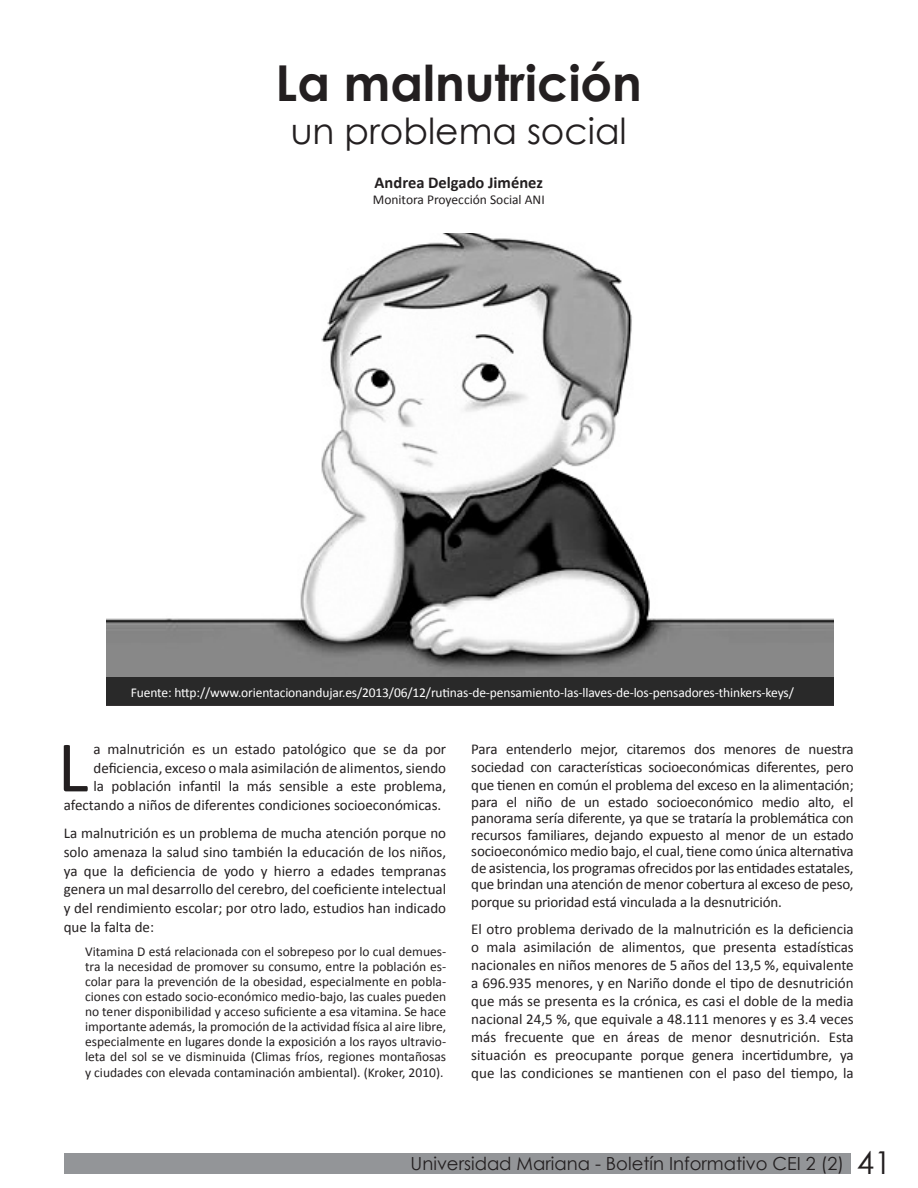
<style>
.page{position:relative;width:918px;height:1188px;background:#fff}
.page>*{position:absolute;margin:0;border:0;box-sizing:border-box;transform-origin:0 0}
.Cuerpo_texto_Boletín{font:73.2px "Calibri";color:#231f20}
.Título_Boletin{font:700 49.5px "Century Gothic";color:#231f20}
.Título_Boletin-2{font:36px "Century Gothic";color:#231f20}
.t1{font:18px "Century Gothic";color:#231f20}
.Atores_Boletin{font:700 16.5px "Calibri";color:#231f20}
.Cuerpo_texto_Boletín-2{font:15px/18px "Calibri";color:#231f20;text-align:justify}
.Cita_textual_Boletin{font:13.5px/15.1px "Calibri";color:#231f20;text-align:justify}
.t2{font:13.5px "Calibri";letter-spacing:-.01em;color:#fff}
.Descripción_autores{font:13.5px "Calibri";color:#231f20}
.s1{font-size:31.5px}
</style>
<div class="page">
<div style="left:64px;top:1153px;width:787px;height:21px;background:#939598"></div>
<img style="left:106px;top:234px;width:727px;height:443px">
<div style="left:106px;top:677px;width:727px;height:29px;background:#292929"></div>
<p class="Título_Boletin" style="left:276px;top:45px;width:368px">La malnutrición</p>
<p class="Título_Boletin-2" style="left:291px;top:106px;width:338px">un problema social</p>
<p class="Atores_Boletin" style="left:375px;top:172px;width:170px">Andrea Delgado Jiménez</p>
<p class="Descripción_autores" style="left:373px;top:191px;width:173px">Monitora Proyección Social ANI</p>
<p class="t2" style="left:131px;top:684px;width:665px">Fuente: http://www.orientacionandujar.es/2013/06/12/rutinas-de-pensamiento-las-llaves-de-los-pensadores-thinkers-keys/</p>
<p class="Cuerpo_texto_Boletín" style="left:58px;top:721px;width:32px">L</p>
<p class="Cuerpo_texto_Boletín-2" style="left:94px;top:741px;width:354px">a malnutrición es un estado patológico que se da por</p>
<p class="Cuerpo_texto_Boletín-2" style="left:94px;top:759px;width:354px">deficiencia, exceso o mala asimilación de alimentos, siendo</p>
<p class="Cuerpo_texto_Boletín-2" style="left:94px;top:777px;width:354px">la población infantil la más sensible a este problema,</p>
<p class="Cuerpo_texto_Boletín-2" style="left:64px;top:796px;width:379px">afectando a niños de diferentes condiciones socioeconómicas.</p>
<p class="Cuerpo_texto_Boletín-2" style="left:64px;top:823px;width:384px;line-height:18.9px">La malnutrición es un problema de mucha atención porque no solo amenaza la salud sino también la educación de los niños, ya que la deficiencia de yodo y hierro a edades tempranas genera un mal desarrollo del cerebro, del coeficiente intelectual y del rendimiento escolar; por otro lado, estudios han indicado que la falta de:</p>
<p class="Cita_textual_Boletin" style="left:85px;top:944px;width:363px">Vitamina D está relacionada con el sobrepeso por lo cual demues&shy;tra la necesidad de promover su consumo, entre la población es&shy;colar para la prevención de la obesidad, especialmente en pobla&shy;ciones con estado socio-económico medio-bajo, las cuales pueden no tener disponibilidad y acceso suficiente a esa vitamina. Se hace importante además, la promoción de la actividad física al aire libre, especialmente en lugares donde la exposición a los rayos ultravio&shy;leta del sol se ve disminuida (Climas fríos, regiones montañosas y ciudades con elevada contaminación ambiental). (Kroker, 2010).</p>
<p class="Cuerpo_texto_Boletín-2" style="left:471px;top:741px;width:384px">Para entenderlo mejor, citaremos dos menores de nuestra sociedad con características socioeconómicas diferentes, pero que tienen en común el problema del exceso en la alimentación;</p>
<p class="Cuerpo_texto_Boletín-2" style="left:471px;top:794px;width:384px;line-height:16.5px">para el niño de un estado socioeconómico medio alto, el panorama sería diferente, ya que se trataría la problemática con recursos familiares, dejando expuesto al menor de un estado socioeconómico medio bajo, el cual, tiene como única alternativa de asistencia, los programas ofrecidos por las entidades estatales, que brindan una atención de menor cobertura al exceso de peso,</p>
<p class="Cuerpo_texto_Boletín-2" style="left:471px;top:894px;width:312px">porque su prioridad está vinculada a la desnutrición.</p>
<p class="Cuerpo_texto_Boletín-2" style="left:471px;top:921px;width:384px">El otro problema derivado de la malnutrición es la deficiencia o mala asimilación de alimentos, que presenta estadísticas nacionales en niños menores de 5 años del 13,5 %, equivalente a 696.935 menores, y en Nariño donde el tipo de desnutrición que más se presenta es la crónica, es casi el doble de la media nacional 24,5 %, que equivale a 48.111 menores y es 3.4 veces más frecuente que en áreas de menor desnutrición. Esta situación es preocupante porque genera incertidumbre, ya que las condiciones se mantienen con el paso del tiempo, la</p>
<p class="t1" style="left:411px;top:1151px;width:483px">Universidad Mariana - Boletín Informativo CEI 2 (2) <span class="s1">41</span></p>
</div>
